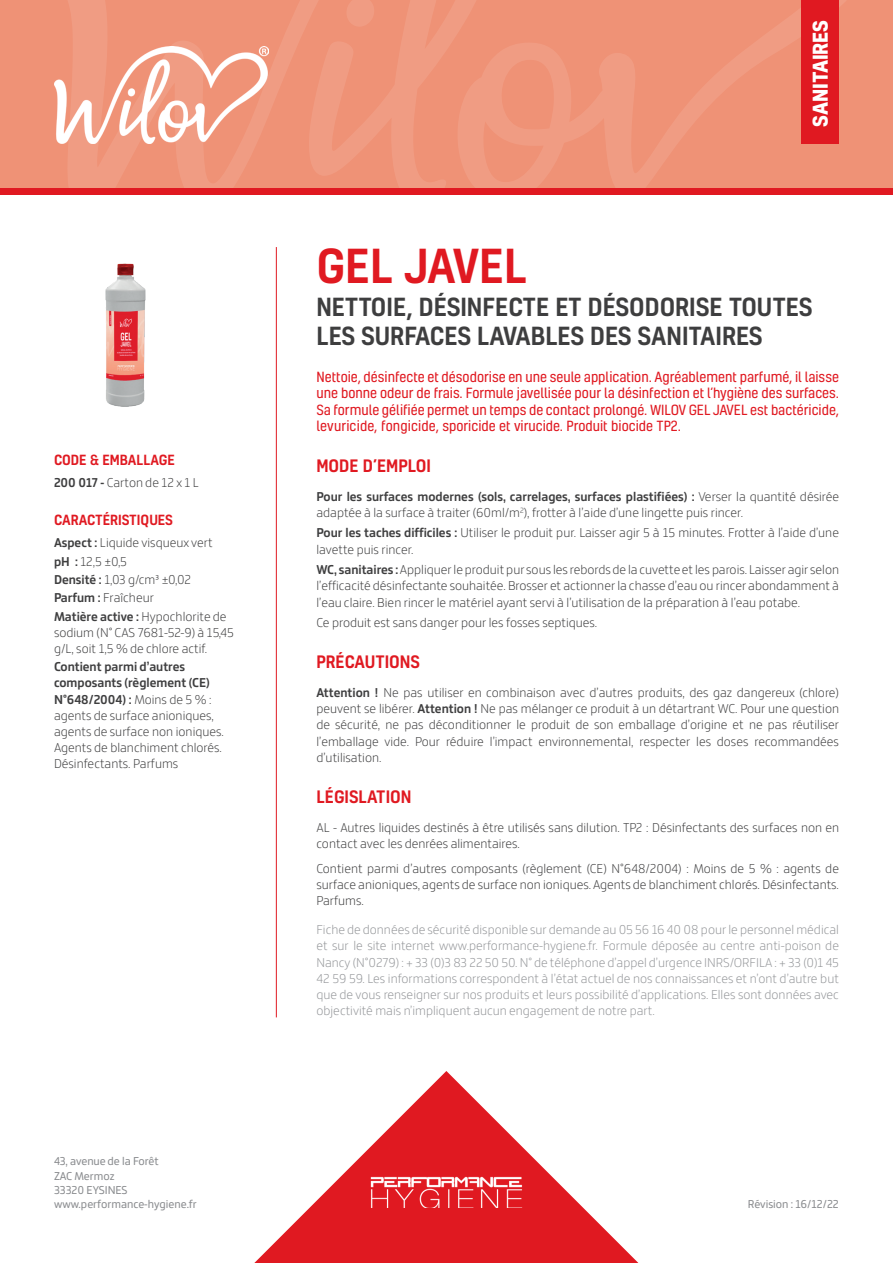
<style>
.page{position:relative;width:893px;height:1263px;background:#fff}
.page>*{position:absolute;margin:0;border:0;box-sizing:border-box;transform-origin:0 0}
.t1{font:500 45px "Kelson";color:#e01921}
.t2{font:500 24px/28.8px "Kelson";color:#3e3e3f}
.t3{font:700 19.65px "Kelson";letter-spacing:-.005em;color:#fff}
.t4{font:500 16.5px "Kelson";color:#e01921}
.t5{font:200 13.5px/16.2px "Bronkoh";color:#3e3e3f}
.t6{font:200 13.5px/16.2px "Bronkoh";color:#949699;text-align:justify}
.t7{font:13.5px/16.2px "Kelson";color:#e01921;text-align:justify}
.t8{font:500 13.5px "Kelson";color:#e01921}
.t9{font:12px/14.4px "Bronkoh";color:#8a8c8f}
.s1{font-weight:700}
</style>
<div class="page">
<svg style="left:254px;top:1071px;width:385px;height:192px"></svg>
<img style="left:369px;top:1176px;width:155px;height:32px">
<div style="left:0;top:0;width:893px;height:191px;background:#ef9276"></div>
<svg style="left:59px;top:0;width:787px;height:188px"></svg>
<svg style="left:308px;top:0;width:194px;height:188px"></svg>
<div style="left:0;top:188px;width:893px;height:7px;background:#e01921"></div>
<img style="left:54px;top:47px;width:215px;height:96px">
<div style="left:801px;top:0;width:38px;height:144px;background:#e01921"></div>
<hr style="left:276px;top:247px;width:1px;height:770px;background:#e01921">
<img style="left:105px;top:263px;width:41px;height:144px">
<p class="t8" style="left:54px;top:451px;width:122px">CODE &amp; EMBALLAGE</p>
<p class="t5" style="left:54px;top:475px;width:147px"><span class="s1">200 017 -</span> Carton de 12 x 1 L</p>
<p class="t8" style="left:54px;top:511px;width:120px">CARACTÉRISTIQUES</p>
<p class="t5" style="left:54px;top:534px;width:174px;line-height:18.3px"><span class="s1">Aspect :</span> Liquide visqueux vert <span class="s1">pH :</span> 12,5 ±0,5<br><span class="s1">Densité :</span> 1,03 g/cm3 ±0,02<br><span class="s1">Parfum :</span> Fraîcheur<br><span class="s1">Matière active :</span> Hypochlorite de</p>
<p class="t5" style="left:54px;top:624px;width:181px">sodium (N° CAS 7681-52-9) à 15,45 g/L, soit 1,5 % de chlore actif.</p>
<p class="t5" style="left:54px;top:659px;width:171px"><span class="s1">Contient parmi d’autres composants (règlement (CE)<br>N°648/2004) :</span> Moins de 5 % : agents de surface anioniques, agents de surface non ioniques.<br>Agents de blanchiment chlorés.<br>Désinfectants. Parfums</p>
<p class="t9" style="left:54px;top:1154px;width:144px">43, avenue de la Forêt<br>ZAC Mermoz<br>33320 EYSINES www.performance-hygiene.fr</p>
<h3 class="t3" style="left:806px;top:127px;width:108px;rotate:-90deg">SANITAIRES</h3>
<h1 class="t1" style="left:316px;top:235px;width:212px">GEL JAVEL</h1>
<h2 class="t2" style="left:316px;top:292px;width:497px">NETTOIE, DÉSINFECTE ET DÉSODORISE TOUTES<br>LES SURFACES LAVABLES DES SANITAIRES</h2>
<p class="t7" style="left:316px;top:369px;width:524px">Nettoie, désinfecte et désodorise en une seule application. Agréablement parfumé, il laisse une bonne odeur de frais. Formule javellisée pour la désinfection et l’hygiène des surfaces.<br>Sa formule gélifiée permet un temps de contact prolongé. WILOV GEL JAVEL est bactéricide, levuricide, fongicide, sporicide et virucide. Produit biocide TP2.</p>
<p class="t4" style="left:316px;top:454px;width:116px">MODE D’EMPLOI</p>
<p class="t5" style="left:316px;top:489px;width:524px"><span class="s1">Pour les surfaces modernes (sols, carrelages, surfaces plastifiées) :</span> Verser la quantité désirée adaptée à la surface à traiter (60ml/m<sup>2</sup>), frotter à l’aide d’une lingette puis rincer.</p>
<p class="t5" style="left:316px;top:525px;width:524px"><span class="s1">Pour les taches difficiles :</span> Utiliser le produit pur. Laisser agir 5 à 15 minutes. Frotter à l’aide d’une lavette puis rincer.</p>
<p class="t5" style="left:316px;top:562px;width:524px;text-align:justify"><span class="s1">WC, sanitaires :</span> Appliquer le produit pur sous les rebords de la cuvette et les parois. Laisser agir selon l’efficacité désinfectante souhaitée. Brosser et actionner la chasse d’eau ou rincer abondamment à l’eau claire. Bien rincer le matériel ayant servi à l’utilisation de la préparation à l’eau potabe.</p>
<p class="t5" style="left:316px;top:615px;width:282px">Ce produit est sans danger pour les fosses septiques.</p>
<p class="t4" style="left:316px;top:650px;width:105px">PRÉCAUTIONS</p>
<p class="t5" style="left:316px;top:685px;width:524px;text-align:justify"><span class="s1">Attention !</span> Ne pas utiliser en combinaison avec d’autres produits, des gaz dangereux (chlore) peuvent se libérer. <span class="s1">Attention !</span> Ne pas mélanger ce produit à un détartrant WC. Pour une question de sécurité, ne pas déconditionner le produit de son emballage d’origine et ne pas réutiliser l’emballage vide. Pour réduire l’impact environnemental, respecter les doses recommandées d’utilisation.</p>
<p class="t4" style="left:316px;top:785px;width:97px">LÉGISLATION</p>
<p class="t5" style="left:316px;top:820px;width:524px">AL - Autres liquides destinés à être utilisés sans dilution. TP2 : Désinfectants des surfaces non en contact avec les denrées alimentaires.</p>
<p class="t5" style="left:316px;top:860px;width:524px;text-align:justify">Contient parmi d’autres composants (règlement (CE) N°648/2004) : Moins de 5 % : agents de surface anioniques, agents de surface non ioniques. Agents de blanchiment chlorés. Désinfectants.<br>Parfums.</p>
<p class="t6" style="left:316px;top:922px;width:524px">Fiche de données de sécurité disponible sur demande au 05 56 16 40 08 pour le personnel médical et sur le site internet www.performance-hygiene.fr. Formule déposée au centre anti-poison de Nancy (N°0279) : + 33 (0)3 83 22 50 50. N° de téléphone d’appel d’urgence INRS/ORFILA : + 33 (0)1 45<br>42 59 59. Les informations correspondent à l’état actuel de nos connaissances et n’ont d’autre but que de vous renseigner sur nos produits et leurs possibilité d’applications. Elles sont données avec objectivité mais n’impliquent aucun engagement de notre part.</p>
<p class="t9" style="left:748px;top:1198px;width:93px">Révision : 16/12/22</p>
</div>
